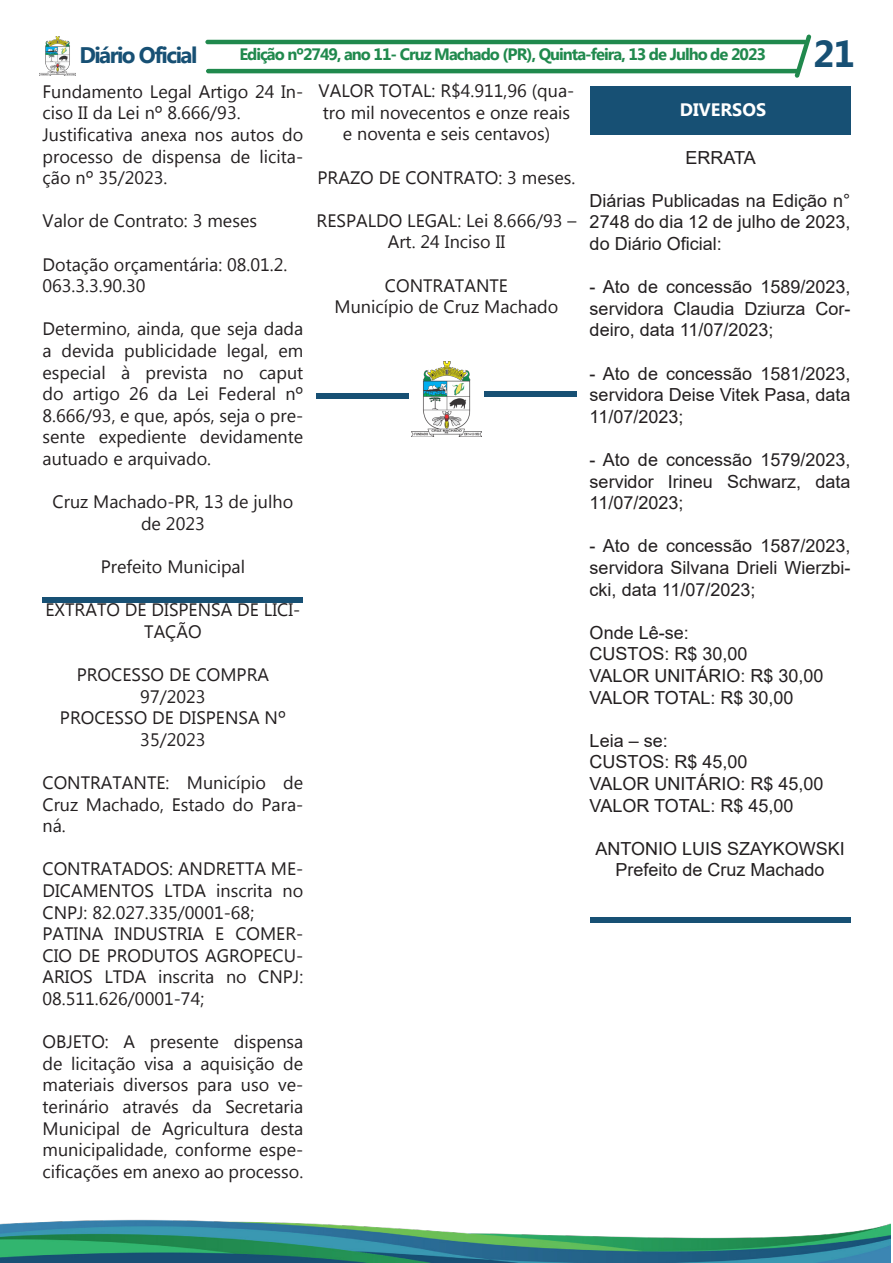
<style>
.page{position:relative;width:893px;height:1263px;background:#fff}
.page>*{position:absolute;margin:0;border:0;box-sizing:border-box;transform-origin:0 0}
.t1{font:700 37.5px "Myanmar Text";color:#175074}
.t2{font:700 22.5px "Myanmar Text";letter-spacing:-.07em;color:#175074}
.t3{font:18px/21.6px "Myanmar Text";color:#231f20;text-align:justify}
.t4{font:18px/21.6px "Arial";color:#231f20;text-align:justify}
.t5{font:700 18px "Myanmar Text";color:#fff}
.t6{font:700 16.5px "Myanmar Text";letter-spacing:-.06em;color:#20894d}
</style>
<div class="page">
<hr style="left:205px;top:40px;width:602px;height:4px;background:#20894d;border-radius:2px">
<hr style="left:206px;top:69px;width:593px;height:4px;background:#20894d;border-radius:2px">
<img style="left:40px;top:37px;width:36px;height:38px">
<svg style="left:794px;top:34px;width:17px;height:44px"></svg>
<img style="left:0;top:1219px;width:890px;height:44px">
<svg style="left:316px;top:394px;width:93px;height:5px"></svg>
<img style="left:411px;top:361px;width:71px;height:76px">
<svg style="left:484px;top:391px;width:93px;height:5px"></svg>
<div style="left:43px;top:597px;width:260px;height:6px;background:#175074"></div>
<div style="left:590px;top:86px;width:260px;height:49px;background:#175074"></div>
<div style="left:590px;top:917px;width:260px;height:6px;background:#175074"></div>
<p class="t2" style="left:80px;top:42px;width:119px">Diário Oficial</p>
<p class="t6" style="left:239px;top:45px;width:528px">Edição nº2749, ano 11- Cruz Machado (PR), Quinta-feira, 13 de Julho de 2023</p>
<p class="t1" style="left:813px;top:32px;width:43px">21</p>
<p class="t3" style="left:43px;top:81px;width:262px">Fundamento Legal Artigo 24 In&shy;ciso II da Lei nº 8.666/93.</p>
<p class="t3" style="left:43px;top:124px;width:262px">Justificativa anexa nos autos do processo de dispensa de licita&shy;ção nº 35/2023.</p>
<p class="t3" style="left:43px;top:210px;width:216px">Valor de Contrato: 3 meses</p>
<p class="t3" style="left:43px;top:254px;width:246px">Dotação orçamentária: 08.01.2.</p>
<p class="t3" style="left:43px;top:275px;width:104px">063.3.3.90.30</p>
<p class="t3" style="left:43px;top:318px;width:262px">Determino, ainda, que seja dada a devida publicidade legal, em especial à prevista no caput do artigo 26 da Lei Federal nº 8.666/93, e que, após, seja o pre&shy;sente expediente devidamente autuado e arquivado.</p>
<p class="t3" style="left:53px;top:491px;width:242px;text-align:center">Cruz Machado-PR, 13 de julho de 2023</p>
<p class="t3" style="left:101px;top:556px;width:146px">Prefeito Municipal</p>
<p class="t3" style="left:45px;top:599px;width:256px;text-align:center">EXTRATO DE DISPENSA DE LICI-<br>TAÇÃO</p>
<p class="t3" style="left:77px;top:664px;width:194px;text-align:center">PROCESSO DE COMPRA<br>97/2023</p>
<p class="t3" style="left:60px;top:707px;width:227px;text-align:center">PROCESSO DE DISPENSA Nº<br>35/2023</p>
<p class="t3" style="left:43px;top:772px;width:262px">CONTRATANTE: Município de Cruz Machado, Estado do Para&shy;ná.</p>
<p class="t3" style="left:43px;top:858px;width:262px">CONTRATADOS: ANDRETTA ME-DICAMENTOS LTDA inscrita no CNPJ: 82.027.335/0001-68;</p>
<p class="t3" style="left:43px;top:923px;width:262px">PATINA INDUSTRIA E COMER-CIO DE PRODUTOS AGROPECU-ARIOS LTDA inscrita no CNPJ:<br>08.511.626/0001-74;</p>
<p class="t3" style="left:43px;top:1031px;width:262px">OBJETO: A presente dispensa de licitação visa a aquisição de materiais diversos para uso ve&shy;terinário através da Secretaria Municipal de Agricultura desta municipalidade, conforme espe&shy;cificações em anexo ao processo.</p>
<p class="t3" style="left:319px;top:80px;width:257px;text-align:center">VALOR TOTAL: R$4.911,96 (qua&shy;tro mil novecentos e onze reais e noventa e seis centavos)</p>
<p class="t3" style="left:318px;top:167px;width:259px">PRAZO DE CONTRATO: 3 meses.</p>
<p class="t3" style="left:317px;top:210px;width:261px;text-align:center">RESPALDO LEGAL: Lei 8.666/93 –<br>Art. 24 Inciso II</p>
<p class="t3" style="left:385px;top:275px;width:125px">CONTRATANTE</p>
<p class="t3" style="left:335px;top:296px;width:225px">Município de Cruz Machado</p>
<p class="t5" style="left:680px;top:99px;width:88px">DIVERSOS</p>
<p class="t4" style="left:685px;top:146px;width:72px">ERRATA</p>
<p class="t4" style="left:590px;top:190px;width:262px">Diárias Publicadas na Edição n° 2748 do dia 12 de julho de 2023, do Diário Oficial:</p>
<p class="t4" style="left:590px;top:276px;width:262px">- Ato de concessão 1589/2023, servidora Claudia Dziurza Cor&shy;deiro, data 11/07/2023;</p>
<p class="t4" style="left:590px;top:362px;width:262px">- Ato de concessão 1581/2023, servidora Deise Vitek Pasa, data 11/07/2023;</p>
<p class="t4" style="left:590px;top:449px;width:262px">- Ato de concessão 1579/2023, servidor Irineu Schwarz, data 11/07/2023;</p>
<p class="t4" style="left:590px;top:535px;width:262px">- Ato de concessão 1587/2023, servidora Silvana Drieli Wierzbi&shy;cki, data 11/07/2023;</p>
<p class="t4" style="left:590px;top:622px;width:101px">Onde Lê-se:</p>
<p class="t4" style="left:590px;top:643px;width:159px">CUSTOS: R$ 30,00</p>
<p class="t4" style="left:590px;top:665px;width:235px">VALOR UNITÁRIO: R$ 30,00</p>
<p class="t4" style="left:590px;top:686px;width:205px">VALOR TOTAL: R$ 30,00</p>
<p class="t4" style="left:590px;top:730px;width:80px">Leia – se:</p>
<p class="t4" style="left:590px;top:751px;width:159px">CUSTOS: R$ 45,00</p>
<p class="t4" style="left:590px;top:773px;width:235px">VALOR UNITÁRIO: R$ 45,00</p>
<p class="t4" style="left:590px;top:794px;width:205px">VALOR TOTAL: R$ 45,00</p>
<p class="t4" style="left:595px;top:838px;width:251px">ANTONIO LUIS SZAYKOWSKI</p>
<p class="t4" style="left:615px;top:859px;width:211px">Prefeito de Cruz Machado</p>
</div>
